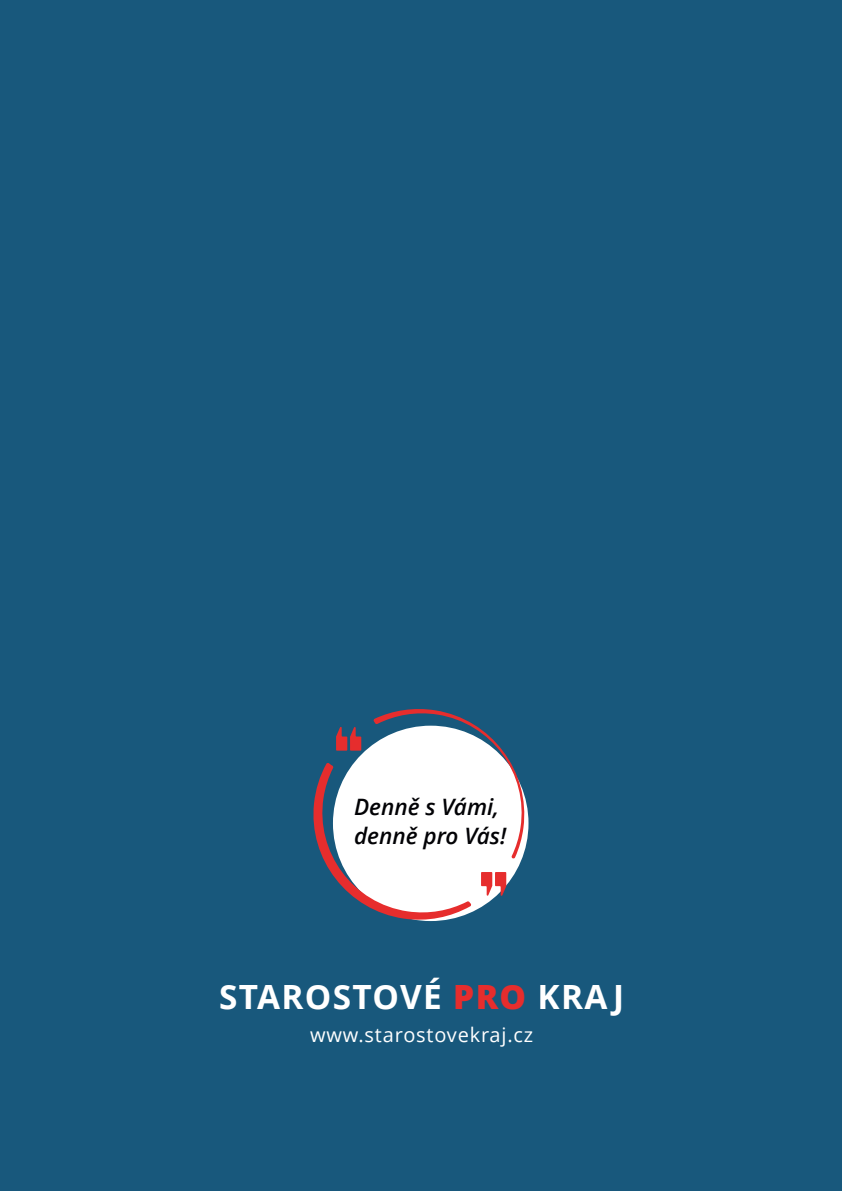
<style>
.page{position:relative;width:842px;height:1191px;background:#18587c}
.page>*{position:absolute;margin:0;border:0;box-sizing:border-box;transform-origin:0 0}
.t1{font:700 33.4px "Open Sans";letter-spacing:.04em;color:#fff}
.t2{font:italic 600 22.6px/29.6px "Open Sans";color:#020205}
.t3{font:20px "Open Sans";letter-spacing:.04em;color:#fff}
.s1{font-weight:800;color:#e62d2d}
</style>
<div class="page">
<div style="left:776px;top:1104px;width:66px;height:87px;background:#18587c"></div>
<svg style="left:308px;top:707px;width:222px;height:215px"></svg>
<p class="t2" style="left:354px;top:794px;width:154px">Denně s Vámi, denně pro Vás!</p>
<h1 class="t1" style="left:219px;top:983px;width:407px">STAROSTOVÉ <span class="s1">PRO</span> KRA J</h1>
<p class="t3" style="left:310px;top:1027px;width:224px">www.starostovekraj.cz</p>
</div>
